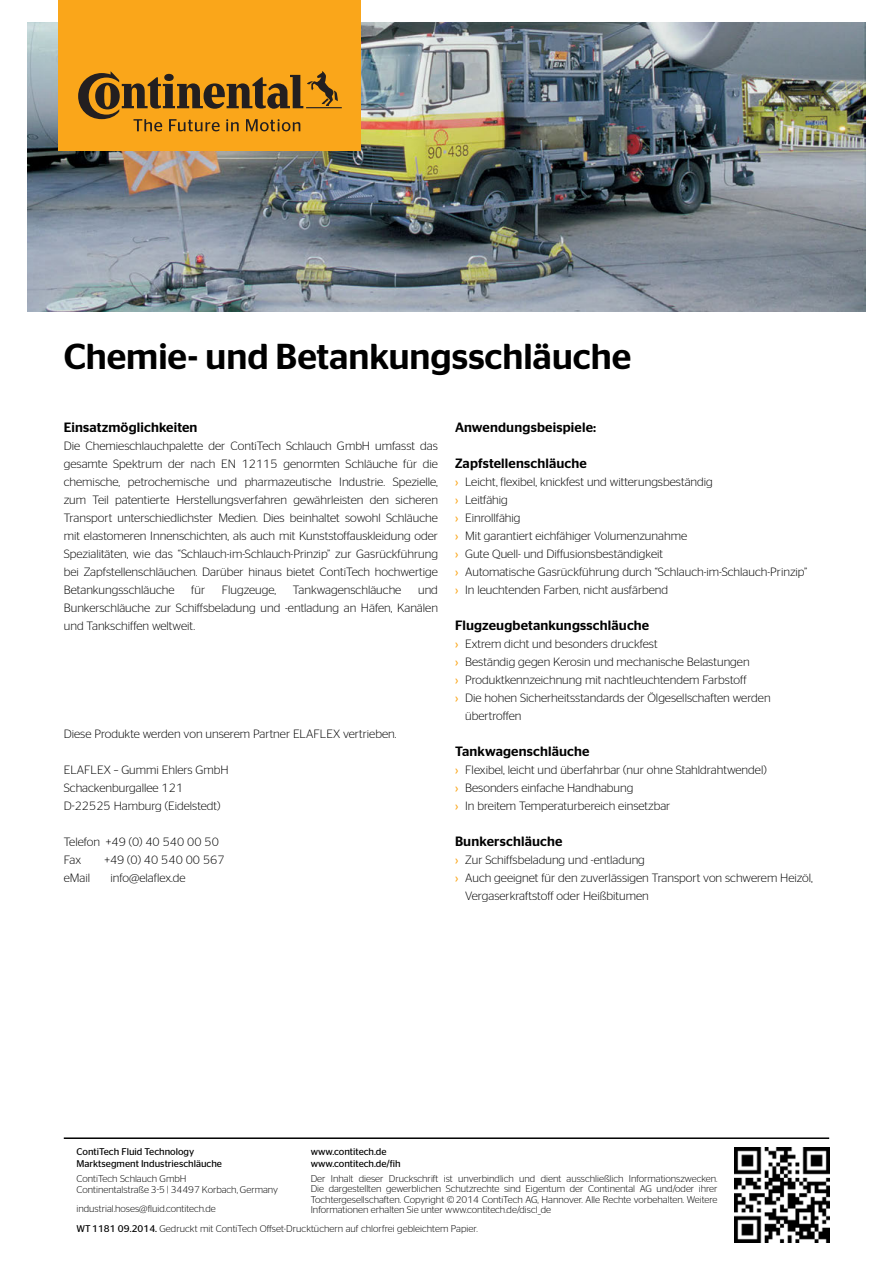
<style>
.page{position:relative;width:893px;height:1263px;background:#fff}
.page>*{position:absolute;margin:0;border:0;box-sizing:border-box;transform-origin:0 0}
.t1{font:500 36px "Continental Stag Sans";color:#000}
.t2{font:500 13.5px "Continental Stag Sans";letter-spacing:.01em;color:#000}
.t3{font:300 12px/18px "Continental Stag Sans";color:#000}
.t4{font:300 9.75px/10.5px "Continental Stag Sans";color:#000;text-align:justify}
.t5{font:9.75px/11.7px "Continental Stag Sans";color:#000}
.s1{font-weight:400;font-size:11.25px;color:#faa61a}
.s2{font-weight:400}
</style>
<div class="page">
<hr style="left:64px;top:1137px;width:765px;height:2px;background:#000">
<img style="left:28px;top:22px;width:837px;height:289px">
<svg style="left:753px;top:58px;width:76px;height:12px"></svg>
<img style="left:734px;top:1147px;width:95px;height:95px">
<div style="left:58px;top:0;width:303px;height:151px;background:#faa61a"></div>
<svg style="left:78px;top:71px;width:264px;height:60px"></svg>
<h1 class="t1" style="left:64px;top:336px;width:569px">Chemie- und Betankungsschläuche</h1>
<p class="t2" style="left:64px;top:420px;width:135px">Einsatzmöglichkeiten</p>
<p class="t3" style="left:64px;top:437px;width:376px;text-align:justify">Die Chemieschlauchpalette der ContiTech Schlauch GmbH umfasst das gesamte Spektrum der nach EN 12115 genormten Schläuche für die chemische, petrochemische und pharmazeutische Industrie. Spezielle, zum Teil patentierte Herstellungsverfahren gewährleisten den sicheren Transport unterschiedlichster Medien. Dies beinhaltet sowohl Schläuche mit elastomeren Innenschichten, als auch mit Kunststoffauskleidung oder Spezialitäten, wie das “Schlauch-im-Schlauch-Prinzip” zur Gasrückführung bei Zapfstellenschläuchen. Darüber hinaus bietet ContiTech hochwertige Betankungsschläuche</p>
<p class="t3" style="left:191px;top:581px;width:15px">für</p>
<p class="t3" style="left:222px;top:581px;width:56px">Flugzeuge,</p>
<p class="t3" style="left:293px;top:581px;width:110px">Tankwagenschläuche</p>
<p class="t3" style="left:64px;top:581px;width:376px;text-align:justify;text-indent:354px">und Bunkerschläuche zur Schiffsbeladung und -entladung an Häfen, Kanälen und Tankschiffen weltweit.</p>
<p class="t3" style="left:64px;top:725px;width:334px">Diese Produkte werden von unserem Partner ELAFLEX vertrieben.</p>
<p class="t3" style="left:64px;top:761px;width:166px">ELAFLEX – Gummi Ehlers GmbH<br>Schackenburgallee 121<br>D-22525 Hamburg (Eidelstedt)</p>
<p class="t3" style="left:64px;top:833px;width:157px">Telefon +49 (0) 40 540 00 50<br>Fax</p>
<p class="t3" style="left:104px;top:851px;width:122px">+49 (0) 40 540 00 567</p>
<p class="t3" style="left:64px;top:869px;width:28px">eMail</p>
<p class="t3" style="left:111px;top:869px;width:77px">info@elaflex.de</p>
<p class="t2" style="left:455px;top:420px;width:143px">Anwendungsbeispiele:</p>
<p class="t2" style="left:455px;top:456px;width:133px">Zapfstellenschläuche</p>
<p class="t3" style="left:455px;top:473px;width:354px"><span class="s1">›</span> Leicht, flexibel, knickfest und witterungsbeständig<br><span class="s1">›</span> Leitfähig<br><span class="s1">›</span> Einrollfähig<br><span class="s1">›</span> Mit garantiert eichfähiger Volumenzunahme<br><span class="s1">›</span> Gute Quell- und Diffusionsbeständigkeit<br><span class="s1">›</span> Automatische Gasrückführung durch “Schlauch-im-Schlauch-Prinzip” <span class="s1">›</span> In leuchtenden Farben, nicht ausfärbend</p>
<p class="t2" style="left:455px;top:618px;width:196px">Flugzeugbetankungsschläuche</p>
<p class="t3" style="left:455px;top:635px;width:204px"><span class="s1">›</span> Extrem dicht und besonders druckfest</p>
<p class="t3" style="left:455px;top:653px;width:296px"><span class="s1">›</span> Beständig gegen Kerosin und mechanische Belastungen</p>
<p class="t3" style="left:455px;top:671px;width:293px"><span class="s1">›</span> Produktkennzeichnung mit nachtleuchtendem Farbstoff</p>
<p class="t3" style="left:455px;top:689px;width:317px"><span class="s1">›</span> Die hohen Sicherheitsstandards der Ölgesellschaften werden</p>
<p class="t3" style="left:465px;top:707px;width:58px">übertroffen</p>
<p class="t2" style="left:455px;top:744px;width:136px">Tankwagenschläuche</p>
<p class="t3" style="left:455px;top:761px;width:313px"><span class="s1">›</span> Flexibel, leicht und überfahrbar (nur ohne Stahldrahtwendel) <span class="s1">›</span> Besonders einfache Handhabung<br><span class="s1">›</span> In breitem Temperaturbereich einsetzbar</p>
<p class="t2" style="left:455px;top:834px;width:109px">Bunkerschläuche</p>
<p class="t3" style="left:455px;top:851px;width:191px"><span class="s1">›</span> Zur Schiffsbeladung und -entladung</p>
<p class="t3" style="left:455px;top:869px;width:359px"><span class="s1">›</span> Auch geeignet für den zuverlässigen Transport von schwerem Heizöl,</p>
<p class="t3" style="left:465px;top:887px;width:185px">Vergaserkraftstoff oder Heißbitumen</p>
<p class="t5" style="left:77px;top:1145px;width:147px">ContiTech Fluid Technology<br>Marktsegment Industrieschläuche</p>
<p class="t4" style="left:77px;top:1173px;width:203px">ContiTech Schlauch GmbH<br>Continentalstraße 3-5 | 34497 Korbach, Germany</p>
<p class="t4" style="left:77px;top:1203px;width:141px">industrial.hoses@fluid.contitech.de</p>
<p class="t5" style="left:311px;top:1145px;width:91px">www.contitech.de www.contitech.de/fih</p>
<p class="t4" style="left:311px;top:1173px;width:408px">Der Inhalt dieser Druckschrift ist unverbindlich und dient ausschließlich Informationszwecken.<br>Die dargestellten gewerblichen Schutzrechte sind Eigentum der Continental AG und/oder ihrer Tochtergesellschaften. Copyright ©2014 ContiTech AG, Hannover. Alle Rechte vorbehalten. Weitere Informationen erhalten Sie unter www.contitech.de/discl_de</p>
<p class="t4" style="left:77px;top:1223px;width:403px"><span class="s2">WT1181 09.2014.</span> Gedruckt mit ContiTech Offset-Drucktüchern auf chlorfrei gebleichtem Papier.</p>
</div>
